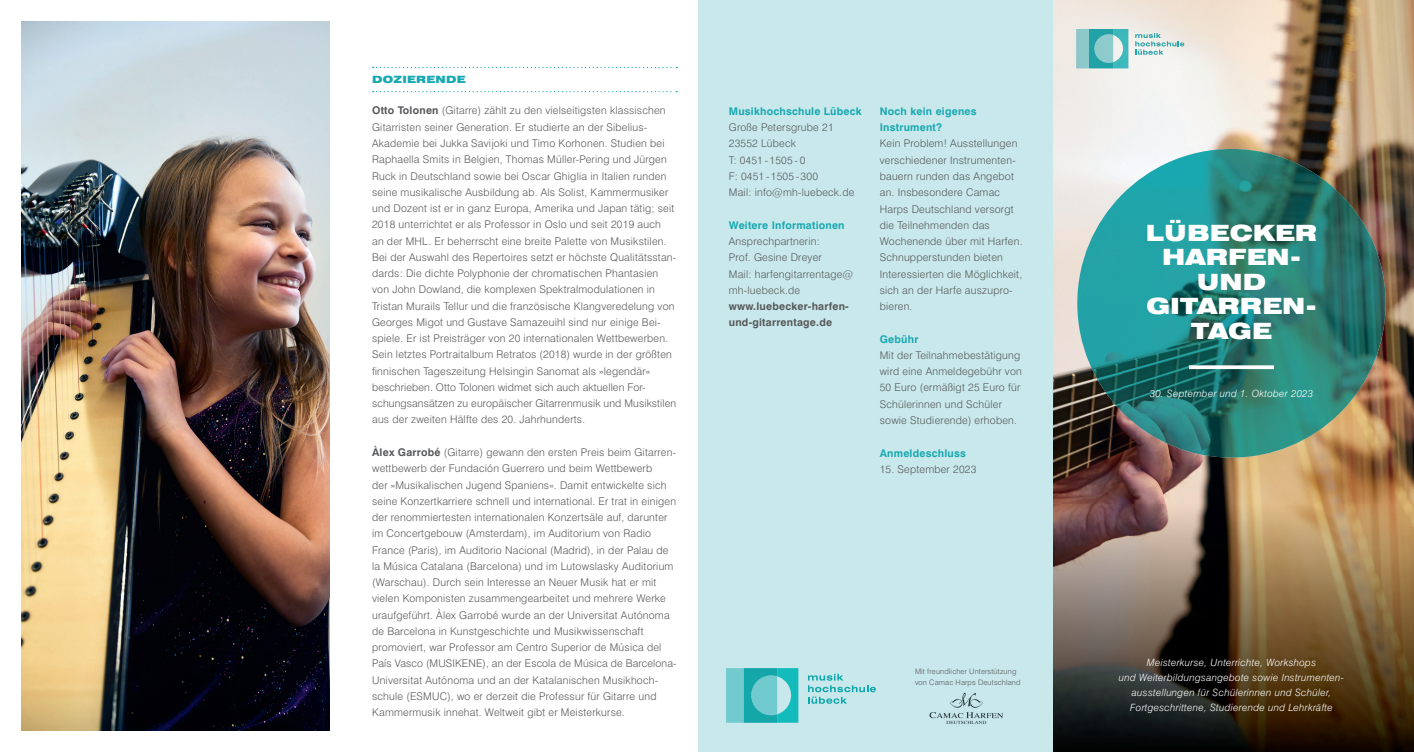
<style>
.page{position:relative;width:1414px;height:752px;background:#fff}
.page>*{position:absolute;margin:0;border:0;box-sizing:border-box;transform-origin:0 0}
.t1{font:900 expanded 22.38px/24.6px "Swiss 721 BT";letter-spacing:.01em;color:#fff;text-align:center}
.t2{font:300 10.62px/16.2px "Swiss 721 BT";letter-spacing:.02em;color:#57585a}
.t3{font:700 10.62px/16.2px "Swiss 721 BT";letter-spacing:.02em;color:#17a9b1}
.t4{font:700 10.62px/16.2px "Swiss 721 BT";letter-spacing:.02em;color:#57585a}
.t5{font:italic 300 10px/15px "Swiss 721 BT";letter-spacing:.03em;color:#fff;text-align:center}
.t6{font:900 expanded 10px "Swiss 721 BT";letter-spacing:.03em;color:#17a9b1}
.t7{font:300 7.5px/11.2px "Swiss 721 BT";letter-spacing:.02em;color:#57585a}
.s1{font-weight:700}
</style>
<div class="page">
<img style="left:1052px;top:0;width:362px;height:751px">
<img style="left:1121px;top:149px;width:221px;height:265px">
<img style="left:1077px;top:195px;width:44px;height:216px">
<img style="left:1341px;top:195px;width:44px;height:216px">
<img style="left:1124px;top:413px;width:215px;height:44px">
<img style="left:1076px;top:29px;width:13px;height:39px">
<img style="left:1089px;top:29px;width:39px;height:39px">
<svg style="left:1135px;top:33px;width:49px;height:22px"></svg>
<div style="left:698px;top:0;width:354px;height:751px;background:#c8e8eb"></div>
<svg style="left:726px;top:668px;width:72px;height:54px;background:#52c2c4"></svg>
<svg style="left:808px;top:673px;width:68px;height:30px"></svg>
<svg style="left:1189px;top:365px;width:85px;height:4px"></svg>
<svg style="left:373px;top:67px;width:304px;height:1px"></svg>
<svg style="left:373px;top:91px;width:304px;height:1px"></svg>
<img style="left:929px;top:692px;width:74px;height:32px">
<img style="left:21px;top:21px;width:309px;height:709px">
<p class="t6" style="left:372px;top:73px;width:95px">DOZIERENDE</p>
<p class="t2" style="left:372px;top:102px;width:306px"><span class="s1">Otto Tolonen</span> (Gitarre) zählt zu den vielseitigsten klassischen Gitarristen seiner Generation. Er studierte an der Sibelius-Akademie bei Jukka Savijoki und Timo Korhonen. Studien bei Raphaella Smits in Belgien, Thomas Müller-Pering und Jürgen Ruck in Deutschland sowie bei Oscar Ghiglia in Italien runden seine musikalische Ausbildung ab. Als Solist, Kammermusiker und Dozent ist er in ganz Europa, Amerika und Japan tätig; seit 2018 unterrichtet er als Professor in Oslo und seit 2019 auch<br>an der MHL. Er beherrscht eine breite Palette von Musikstilen.<br>Bei der Auswahl des Repertoires setzt er höchste Qualitätsstan&shy;dards: Die dichte Polyphonie der chromatischen Phantasien von John Dowland, die komplexen Spektralmodulationen in Tristan Murails Tellur und die französische Klangveredelung von Georges Migot und Gustave Samazeuihl sind nur einige Bei&shy;spiele. Er ist Preisträger von 20 internationalen Wettbewerben.<br>Sein letztes Portraitalbum Retratos (2018) wurde in der größten finnischen Tageszeitung Helsingin Sanomat als »legendär« beschrieben. Otto Tolonen widmet sich auch aktuellen For&shy;schungsansätzen zu europäischer Gitarrenmusik und Musikstilen aus der zweiten Hälfte des 20. Jahrhunderts.</p>
<p class="t2" style="left:372px;top:444px;width:306px"><span class="s1">Àlex Garrobé</span> (Gitarre) gewann den ersten Preis beim Gitarren&shy;wettbewerb der Fundación Guerrero und beim Wettbewerb<br>der »Musikalischen Jugend Spaniens«. Damit entwickelte sich seine Konzertkarriere schnell und international. Er trat in einigen der renommiertesten internationalen Konzertsäle auf, darunter im Concertgebouw (Amsterdam), im Auditorium von Radio France (Paris), im Auditorio Nacional (Madrid), in der Palau de la Música Catalana (Barcelona) und im Lutowslasky Auditorium (Warschau). Durch sein Interesse an Neuer Musik hat er mit vielen Komponisten zusammengearbeitet und mehrere Werke uraufgeführt. Àlex Garrobé wurde an der Universitat Autónoma de Barcelona in Kunstgeschichte und Musikwissenschaft promoviert, war Professor am Centro Superior de Música del País Vasco (MUSIKENE), an der Escola de Música de Barcelona-Universitat Autónoma und an der Katalanischen Musikhoch&shy;schule (ESMUC), wo er derzeit die Professur für Gitarre und Kammermusik innehat. Weltweit gibt er Meisterkurse.</p>
<p class="t3" style="left:729px;top:103px;width:134px">Musikhochschule Lübeck</p>
<p class="t2" style="left:729px;top:119px;width:127px">Große Petersgrube 21<br>23552 Lübeck<br>T: 0451 -1505 - 0<br>F: 0451 -1505 -300<br>Mail: info@mh-luebeck.de</p>
<p class="t3" style="left:729px;top:216px;width:117px">Weitere Informationen</p>
<p class="t2" style="left:729px;top:233px;width:126px">Ansprechpartnerin:<br>Prof. Gesine Dreyer<br>Mail: harfengitarrentage@ mh-luebeck.de</p>
<p class="t4" style="left:729px;top:298px;width:121px">www.luebecker-harfen&shy;und-gitarrentage.de</p>
<p class="t3" style="left:880px;top:103px;width:98px">Noch kein eigenes<br>Instrument?</p>
<p class="t2" style="left:880px;top:135px;width:144px">Kein Problem! Ausstellungen verschiedener Instrumenten&shy;bauern runden das Angebot an. Insbesondere Camac<br>Harps Deutschland versorgt die Teilnehmenden das<br>Wochenende über mit Harfen.<br>Schnupper stunden bieten<br>Interessierten die Möglichkeit, sich an der Harfe auszupro&shy;bieren.</p>
<p class="t3" style="left:880px;top:330px;width:40px">Gebühr</p>
<p class="t2" style="left:880px;top:347px;width:144px">Mit der Teilnahmebestätigung wird eine Anmeldegebühr von<br>50 Euro (ermäßigt 25 Euro für<br>Schülerinnen und Schüler sowie Studierende) erhoben.</p>
<p class="t3" style="left:880px;top:444px;width:88px">Anmeldeschluss</p>
<p class="t2" style="left:880px;top:460px;width:98px">15. September 2023</p>
<p class="t7" style="left:915px;top:665px;width:107px">Mit freundlicher Unterstützung von Camac Harps Deutschland</p>
<h1 class="t1" style="left:1146px;top:220px;width:173px">LÜBECKER<br>HARFEN-<br>UND<br>GITARREN-<br>TAGE</h1>
<p class="t5" style="left:1150px;top:386px;width:165px">30. September und 1. Oktober 2023</p>
<p class="t5" style="left:1119px;top:654px;width:227px">Meisterkurse, Unterrichte, Workshops<br>und Weiterbildungsangebote sowie Instrumenten&shy;ausstellungen für Schülerinnen und Schüler, Fortgeschrittene, Studierende und Lehrkräfte</p>
</div>
